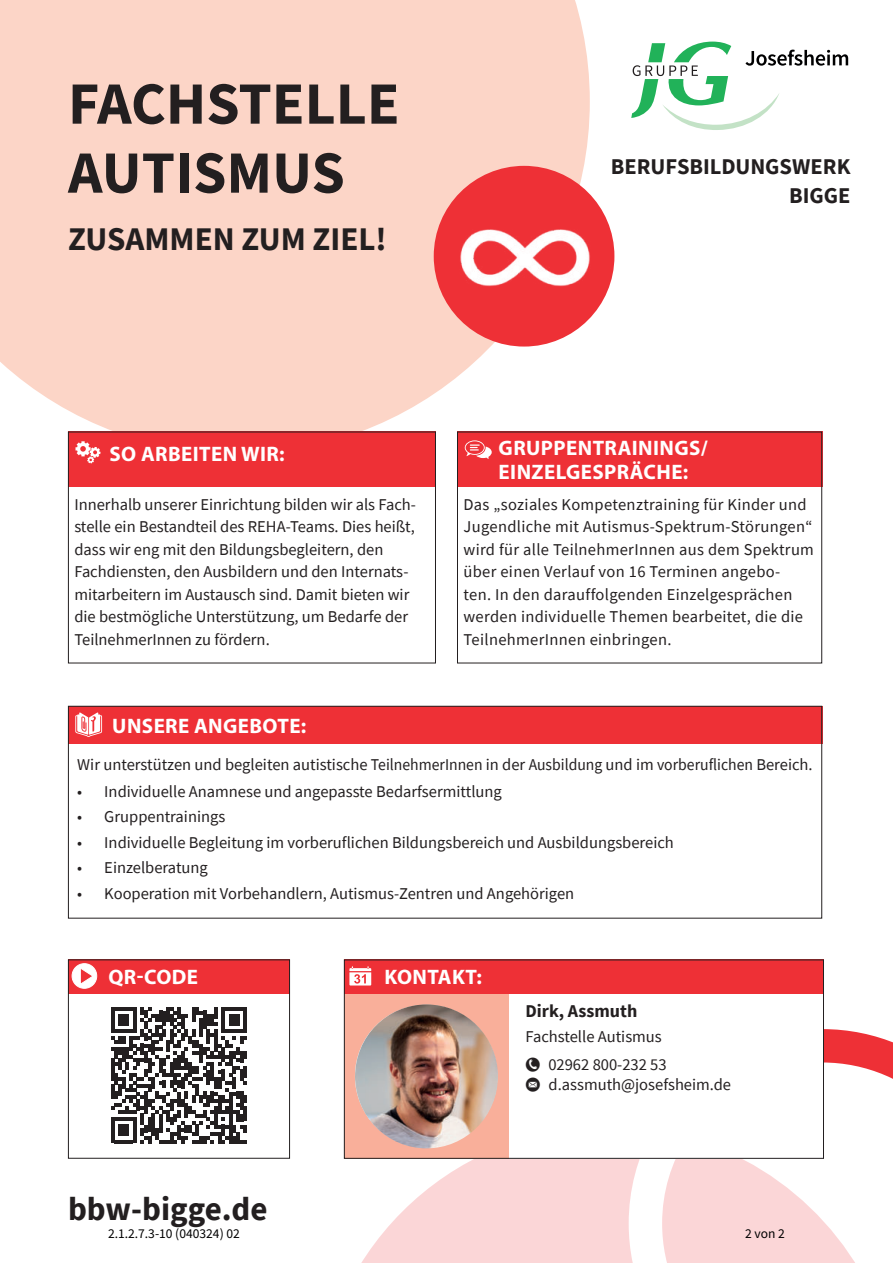
<style>
.page{position:relative;width:893px;height:1263px;background:#fff}
.page>*{position:absolute;margin:0;border:0;box-sizing:border-box;transform-origin:0 0}
.t1{font:700 60px/69px "Source Sans Pro";color:#231f20}
.t2{font:700 33px "Source Sans Pro";color:#231f20}
.t3{font:700 22.5px/28.5px "Source Sans Pro";color:#231f20;text-align:right}
.t4{font:700 21px/24px "Myriad Pro";letter-spacing:.02em;color:#fff}
.t5{font:700 18px "Source Sans Pro";color:#231f20}
.t6{font:16.5px/22.5px "Source Sans Pro";color:#231f20}
.t7{font:16.5px/22.5px "Source Sans Pro";letter-spacing:.02em;color:#231f20}
.t8{font:13.5px "Source Sans Pro";color:#000}
</style>
<div class="page">
<svg style="left:631px;top:42px;width:217px;height:88px"></svg>
<svg style="left:824px;top:1029px;width:69px;height:50px;fill:#ee3036"></svg>
<svg style="left:343px;top:1126px;width:512px;height:137px;fill:#fbd6d7"></svg>
<svg style="left:0;top:0;width:590px;height:454px;background:#fbd8cb"></svg>
<div style="left:68px;top:706px;width:754px;height:37px;background:#ee3036"></div>
<div style="left:68px;top:432px;width:368px;height:55px;background:#ee3036"></div>
<svg style="left:75px;top:712px;width:27px;height:25px"></svg>
<div style="left:457px;top:432px;width:365px;height:55px;background:#ee3036"></div>
<div style="left:68px;top:432px;width:368px;height:231px;border:1px solid #231f20"></div>
<div style="left:457px;top:432px;width:365px;height:231px;border:1px solid #231f20"></div>
<div style="left:68px;top:706px;width:754px;height:212px;border:1px solid #231f20"></div>
<div style="left:68px;top:959px;width:222px;height:35px;background:#ee3036"></div>
<svg style="left:111px;top:1007px;width:136px;height:136px"></svg>
<svg style="left:72px;top:964px;width:25px;height:24px"></svg>
<div style="left:72px;top:963px;width:25px;height:25px;border:1px solid #fff;border-radius:50%"></div>
<div style="left:508px;top:993px;width:316px;height:165px;background:#fff"></div>
<div style="left:344px;top:994px;width:164px;height:164px;background:#f9af9a"></div>
<img style="left:355px;top:1004px;width:143px;height:144px">
<div style="left:344px;top:959px;width:480px;height:35px;background:#ee3036"></div>
<svg style="left:349px;top:966px;width:22px;height:19px"></svg>
<div style="left:344px;top:959px;width:480px;height:200px;border:1px solid #231f20"></div>
<div style="left:68px;top:959px;width:222px;height:199px;border:1px solid #231f20"></div>
<svg style="left:465px;top:440px;width:27px;height:19px"></svg>
<svg style="left:76px;top:441px;width:25px;height:22px"></svg>
<div style="left:434px;top:166px;width:180px;height:181px;background:#ee3036;border-radius:50%"></div>
<img style="left:460px;top:229px;width:130px;height:57px">
<h1 class="t1" style="left:68px;top:74px;width:333px">FACHSTELLE<br>AUTISMUS</h1>
<h2 class="t2" style="left:68px;top:226px;width:320px">ZUSAMMEN ZUM ZIEL!</h2>
<h3 class="t3" style="left:611px;top:154px;width:241px">BERUFSBILDUNGSWERK<br>BIGGE</h3>
<p class="t4" style="left:110px;top:441px;width:177px">SO ARBEITEN WIR:</p>
<p class="t4" style="left:499px;top:435px;width:211px">GRUPPENTRAININGS/<br>EINZELGESPRÄCHE:</p>
<p class="t6" style="left:74px;top:494px;width:343px">Innerhalb unserer Einrichtung bilden wir als Fach&shy;stelle ein Bestandteil des REHA-Teams. Dies heißt, dass wir eng mit den Bildungsbegleitern, den Fachdiensten, den Ausbildern und den Internats&shy;mitarbeitern im Austausch sind. Damit bieten wir die bestmögliche Unterstützung, um Bedarfe der TeilnehmerInnen zu fördern.</p>
<p class="t7" style="left:463px;top:494px;width:352px">Das „soziales Kompetenztraining für Kinder und Jugendliche mit Autismus-Spektrum-Störungen“ wird für alle TeilnehmerInnen aus dem Spektrum über einen Verlauf von 16 Terminen angebo-<br>ten. In den darauffolgenden Einzelgesprächen werden individuelle Themen bearbeitet, die die TeilnehmerInnen einbringen.</p>
<p class="t4" style="left:112px;top:713px;width:196px">UNSERE ANGEBOTE:</p>
<p class="t6" style="left:77px;top:754px;width:737px">Wir unterstützen und begleiten autistische TeilnehmerInnen in der Ausbildung und im vorberuflichen Bereich.</p>
<p class="t6" style="left:77px;top:781px;width:426px">• Individuelle Anamnese und angepasste Bedarfsermittlung</p>
<p class="t6" style="left:77px;top:806px;width:150px">• Gruppentrainings</p>
<p class="t6" style="left:77px;top:832px;width:598px">• Individuelle Begleitung im vorberuflichen Bildungsbereich und Ausbildungsbereich</p>
<p class="t6" style="left:77px;top:857px;width:132px">• Einzelberatung</p>
<p class="t6" style="left:77px;top:883px;width:498px">• Kooperation mit Vorbehandlern, Autismus-Zentren und Angehörigen</p>
<p class="t4" style="left:109px;top:965px;width:91px">QR-CODE</p>
<p class="t4" style="left:384px;top:965px;width:99px">KONTAKT:</p>
<p class="t5" style="left:525px;top:1004px;width:113px">Dirk, Assmuth</p>
<p class="t6" style="left:525px;top:1024px;width:143px;line-height:28px;text-align:right">Fachstelle Autismus<br>02962 800-232 53</p>
<p class="t6" style="left:525px;top:1074px;width:207px">❖ d.assmuth@josefsheim.de</p>
<h2 class="t2" style="left:68px;top:1196px;width:201px">bbw-bigge.de</h2>
<p class="t8" style="left:108px;top:1228px;width:133px">2.1.2.7.3-10 (040324) 02</p>
<p class="t8" style="left:745px;top:1228px;width:41px">2 von 2</p>
</div>
